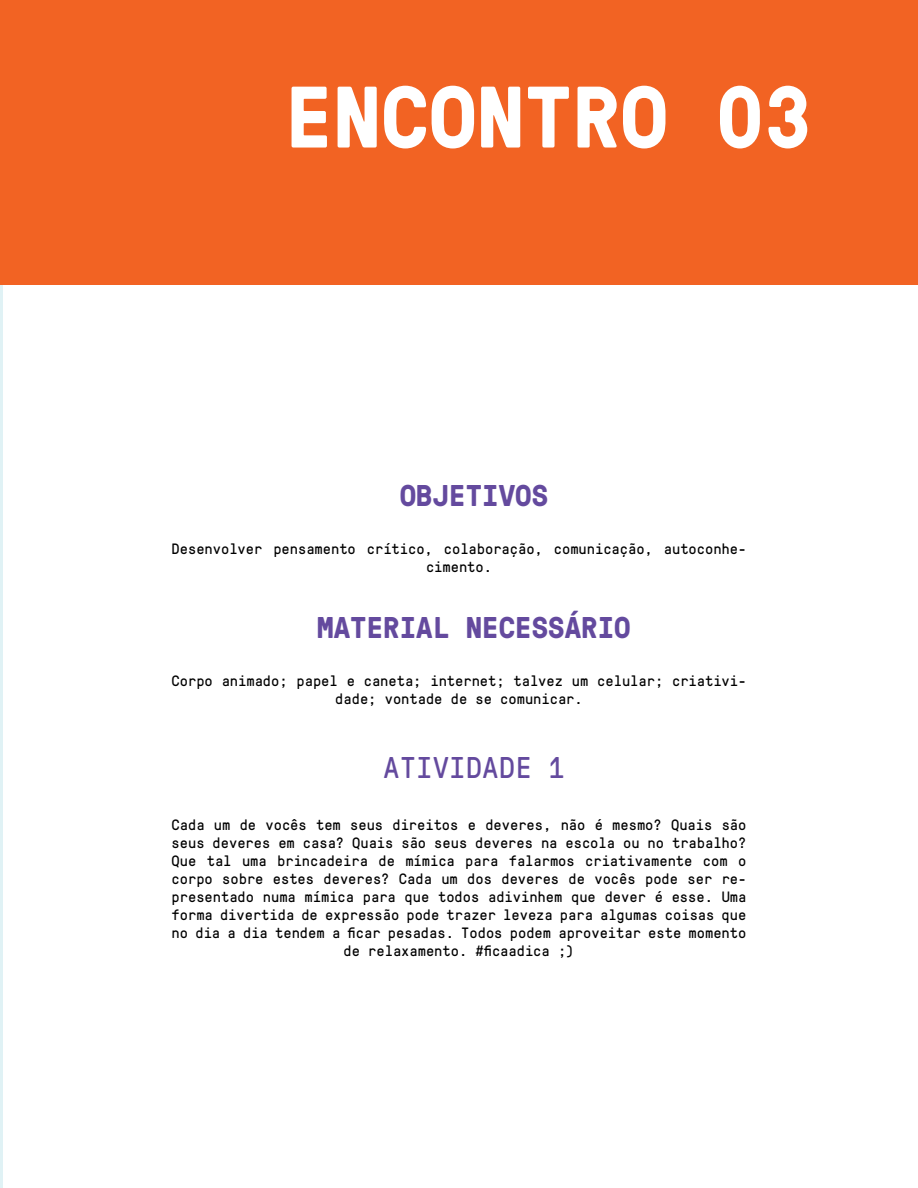
<style>
.page{position:relative;width:918px;height:1188px;background:#fff}
.page>*{position:absolute;margin:0;border:0;box-sizing:border-box;transform-origin:0 0}
.t1{font:700 87px "GT Pressura Mono";color:#fff}
.t2{font:700 30px "GT Pressura Mono";color:#644a9e}
.t3{font:30px "GT Pressura Mono";color:#644a9e}
.t4{font:15px/18px "GT Pressura Mono";color:#000;text-align:center}
</style>
<div class="page">
<hr style="left:0;top:0;width:2px;height:1188px;background:#e0f2f5">
<div style="left:0;top:0;width:918px;height:284px;background:#f26323"></div>
<h1 class="t1" style="left:285px;top:54px;width:528px">ENCONTRO 03</h1>
<h2 class="t2" style="left:400px;top:474px;width:150px">OBJETIVOS</h2>
<p class="t4" style="left:172px;top:539px;width:576px">Desenvolver pensamento crítico, colaboração, comunicação, autoconhe&shy;cimento.</p>
<h2 class="t2" style="left:317px;top:606px;width:315px">MATERIAL NECESSÁRIO</h2>
<p class="t4" style="left:172px;top:671px;width:576px">Corpo animado; papel e caneta; internet; talvez um celular; criativi&shy;dade; vontade de se comunicar.</p>
<h2 class="t3" style="left:383px;top:746px;width:183px">ATIVIDADE 1</h2>
<p class="t4" style="left:172px;top:815px;width:576px">Cada um de vocês tem seus direitos e deveres, não é mesmo? Quais são seus deveres em casa? Quais são seus deveres na escola ou no trabalho?<br>Que tal uma brincadeira de mímica para falarmos criativamente com o corpo sobre estes deveres? Cada um dos deveres de vocês pode ser re&shy;presentado numa mímica para que todos adivinhem que dever é esse. Uma forma divertida de expressão pode trazer leveza para algumas coisas que no dia a dia tendem a ficar pesadas. Todos podem aproveitar este momento de relaxamento. #ficaadica ;)</p>
</div>
